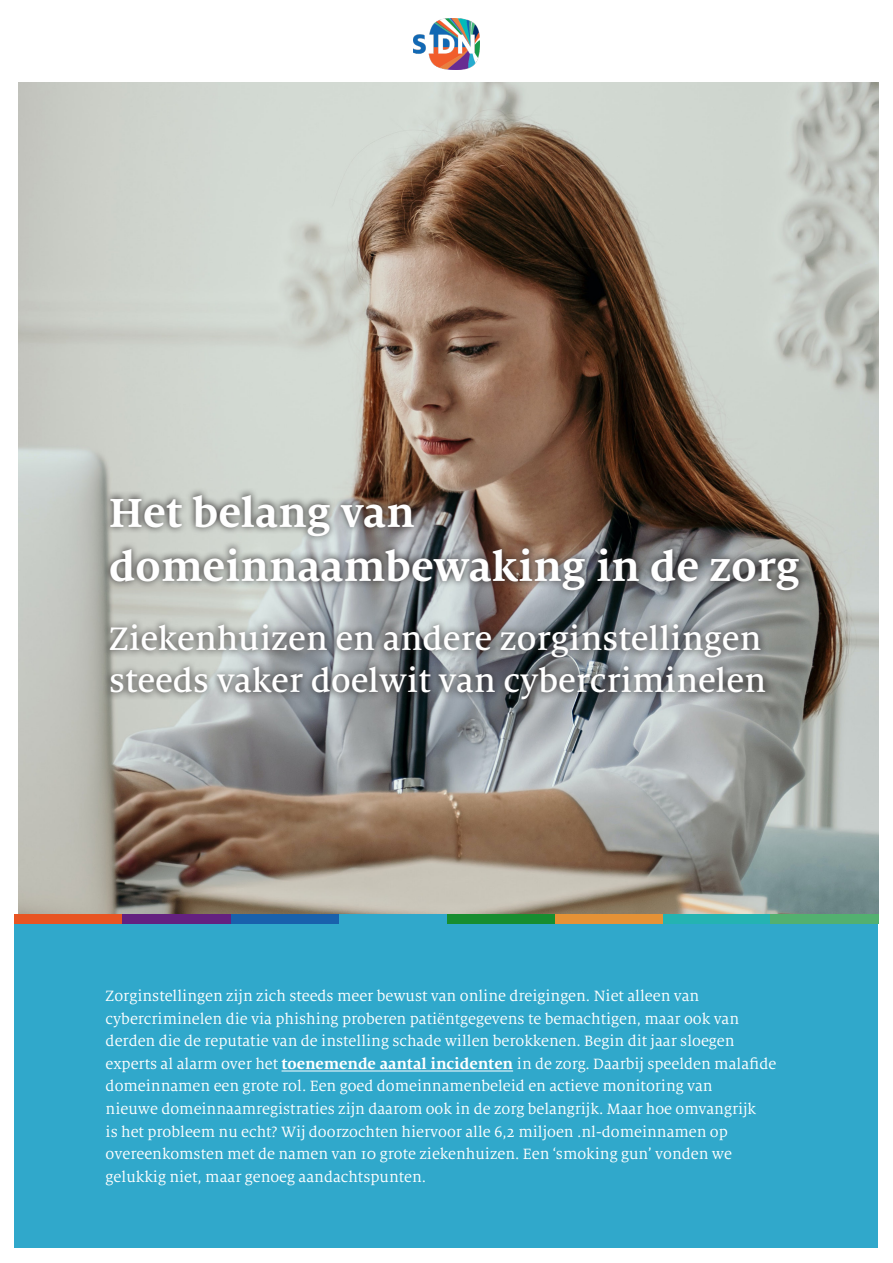
<style>
.page{position:relative;width:893px;height:1263px;background:#fff}
.page>*{position:absolute;margin:0;border:0;box-sizing:border-box;transform-origin:0 0}
.t1{font:700 45px/54px "Milo Serif OT";color:#fff}
.t2{font:500 36px/42px "Milo Serif OT";color:#fff}
.t3{font:16.5px/22.5px "Milo Serif OT";color:#fff}
.s1{font-weight:700}
</style>
<div class="page">
<img style="left:18px;top:83px;width:860px;height:831px">
<div style="left:15px;top:923px;width:863px;height:325px;background:#30a8cb"></div>
<img style="left:414px;top:18px;width:65px;height:51px">
<svg style="left:103px;top:488px;width:703px;height:219px"></svg>
<div style="left:15px;top:914px;width:108px;height:9px;background:#e85422"></div>
<div style="left:123px;top:914px;width:108px;height:9px;background:#642180"></div>
<div style="left:231px;top:914px;width:108px;height:9px;background:#1961ac"></div>
<div style="left:339px;top:914px;width:108px;height:9px;background:#30a8cb"></div>
<div style="left:447px;top:914px;width:108px;height:9px;background:#178d30"></div>
<div style="left:555px;top:914px;width:109px;height:9px;background:#e59236"></div>
<div style="left:664px;top:914px;width:108px;height:9px;background:#24b3b2"></div>
<div style="left:770px;top:914px;width:108px;height:9px;background:#53b070"></div>
<hr style="left:282px;top:1070px;width:231px;height:1px;background:#fff">
<h1 class="t1" style="left:109px;top:486px;width:692px">Het belang van domeinnaambewaking in de zorg</h1>
<h2 class="t2" style="left:109px;top:618px;width:658px">Ziekenhuizen en andere zorginstellingen steeds vaker doelwit van cybercriminelen</h2>
<p class="t3" style="left:106px;top:985px;width:672px">Zorginstellingen zijn zich steeds meer bewust van online dreigingen. Niet alleen van cybercriminelen die via phishing proberen patiëntgegevens te bemachtigen, maar ook van derden die de reputatie van de instelling schade willen berokkenen. Begin dit jaar sloegen experts al alarm over het <span class="s1">toenemende aantal incidenten</span> in de zorg. Daarbij speelden malafide domeinnamen een grote rol. Een goed domeinnamenbeleid en actieve monitoring van<br>nieuwe domeinnaamregistraties zijn daarom ook in de zorg belangrijk. Maar hoe omvangrijk<br>is het probleem nu echt? Wij doorzochten hiervoor alle 6,2 miljoen .nl-domeinnamen op overeenkomsten met de namen van 10 grote ziekenhuizen. Een ‘smoking gun’ vonden we gelukkig niet, maar genoeg aandachtspunten.</p>
</div>
